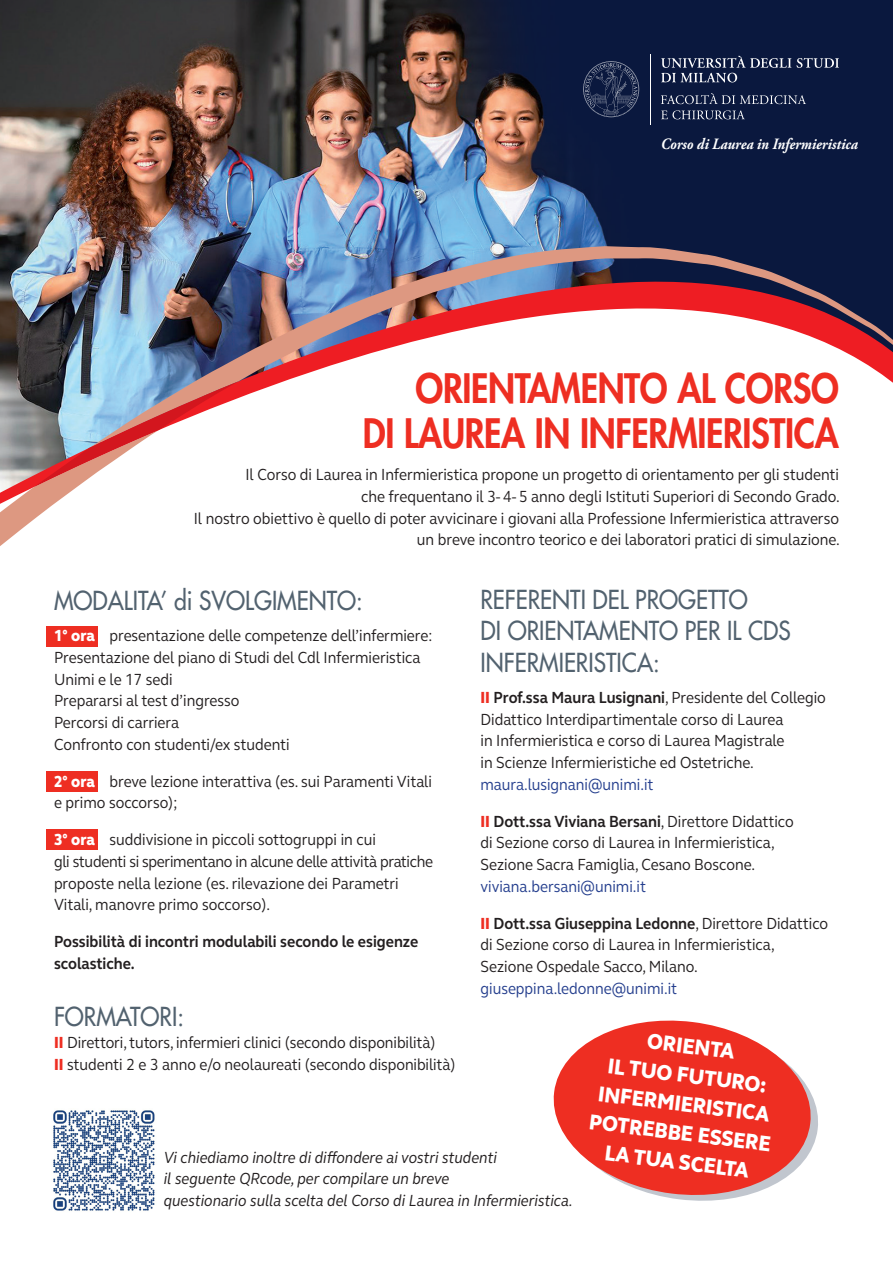
<style>
.page{position:relative;width:893px;height:1263px;background:#fff}
.page>*{position:absolute;margin:0;border:0;box-sizing:border-box;transform-origin:0 0}
.t1{font:800 39.45px "Futura Std";letter-spacing:-.01em;color:#ee2e22;scale:.9 1}
.t2{font:500 25.5px "Futura Std";color:#52626f;scale:.9 1}
.t3{font:800 22.2px "FS Elliot Pro";color:#fff;scale:.9 1}
.t4{font:16.5px "FS Elliot Pro";color:#231f20;scale:.9 1}
.t5{font:700 16.5px "FS Elliot Pro";color:#231f20;scale:.9 1}
.t6{font:italic 16.5px "FS Elliot Pro";color:#231f20;scale:.9 1}
.t7{font:16.5px/21.8px "FS Elliot Pro";letter-spacing:-.02em;color:#231f20;scale:.9 1}
.t8{font:16.5px "FS Elliot Pro";color:#253f8e;scale:.9 1}
.t9{font:italic 700 15.75px "Adobe Garamond Pro";color:#fff;scale:.9 1}
.s1{font-weight:800;color:#fff}
.s2{font-weight:800;color:#ee2e22}
.s3{font-weight:400}
</style>
<div class="page">
<img style="left:0;top:0;width:893px;height:242px">
<img style="left:0;top:246px;width:893px;height:300px">
<svg style="left:34px;top:381px;width:205px;height:106px"></svg>
<div style="left:46px;top:626px;width:52px;height:20px;background:#ee2e22"></div>
<div style="left:46px;top:771px;width:52px;height:21px;background:#ee2e22"></div>
<div style="left:46px;top:829px;width:52px;height:20px;background:#ee2e22"></div>
<img style="left:53px;top:1110px;width:102px;height:101px">
<svg style="left:583px;top:61px;width:56px;height:56px;background:#243052"></svg>
<hr style="left:650px;top:54px;width:1px;height:71px;background:#fff">
<svg style="left:797px;top:58px;width:42px;height:10px"></svg>
<svg style="left:661px;top:56px;width:130px;height:27px;background:#34405f"></svg>
<svg style="left:661px;top:93px;width:145px;height:11px;background:#364261"></svg>
<svg style="left:661px;top:110px;width:84px;height:9px"></svg>
<svg style="left:553px;top:1020px;width:263px;height:181px;fill:#ee2e22"></svg>
<p class="t9" style="left:661px;top:135px;width:221px">Corso di Laurea in Infermieristica</p>
<p class="t1" style="left:416px;top:363px;width:472px">ORIENTAMENTO AL CORSO</p>
<p class="t1" style="left:363px;top:408px;width:530px">DI LAUREA IN INFERMIERISTICA</p>
<p class="t4" style="left:245px;top:463px;width:661px">Il Corso di Laurea in Infermieristica propone un progetto di orientamento per gli studenti</p>
<p class="t4" style="left:361px;top:485px;width:533px">che frequentano il 3- 4- 5 anno degli Istituti Superiori di Secondo Grado.</p>
<p class="t4" style="left:194px;top:507px;width:718px">Il nostro obiettivo è quello di poter avvicinare i giovani alla Professione Infermieristica attraverso</p>
<p class="t4" style="left:417px;top:529px;width:471px">un breve incontro teorico e dei laboratori pratici di simulazione.</p>
<p class="t2" style="left:54px;top:585px;width:345px">MODALITA’ di SVOLGIMENTO:</p>
<p class="t4" style="left:54px;top:624px;width:422px"><span class="s1">1° ora</span> presentazione delle competenze dell’infermiere:</p>
<p class="t4" style="left:54px;top:646px;width:409px">Presentazione del piano di Studi del Cdl Infermieristica</p>
<p class="t4" style="left:54px;top:668px;width:133px">Unimi e le 17 sedi</p>
<p class="t4" style="left:54px;top:690px;width:208px">Prepararsi al test d’ingresso</p>
<p class="t4" style="left:54px;top:711px;width:140px">Percorsi di carriera</p>
<p class="t4" style="left:54px;top:733px;width:263px">Confronto con studenti/ex studenti</p>
<p class="t4" style="left:54px;top:770px;width:421px"><span class="s1">2° ora</span> breve lezione interattiva (es. sui Paramenti Vitali</p>
<p class="t4" style="left:54px;top:792px;width:138px">e primo soccorso);</p>
<p class="t4" style="left:54px;top:828px;width:359px"><span class="s1">3° ora</span> suddivisione in piccoli sottogruppi in cui</p>
<p class="t7" style="left:54px;top:850px;width:423px">gli studenti si sperimentano in alcune delle attività pratiche proposte nella lezione (es. rilevazione dei Parametri</p>
<p class="t4" style="left:54px;top:894px;width:242px">Vitali, manovre primo soccorso).</p>
<p class="t5" style="left:54px;top:930px;width:406px">Possibilità di incontri modulabili secondo le esigenze</p>
<p class="t5" style="left:54px;top:952px;width:91px">scolastiche.</p>
<p class="t2" style="left:54px;top:1001px;width:146px">FORMATORI:</p>
<p class="t4" style="left:54px;top:1031px;width:425px"><span class="s2">II</span> Direttori, tutors, infermieri clinici (secondo disponibilità)</p>
<p class="t4" style="left:54px;top:1053px;width:448px"><span class="s2">II</span> studenti 2 e 3 anno e/o neolaureati (secondo disponibilità)</p>
<p class="t2" style="left:480px;top:584px;width:299px">REFERENTI DEL PROGETTO</p>
<p class="t2" style="left:480px;top:614px;width:346px">DI ORIENTAMENTO PER IL CDS</p>
<p class="t2" style="left:480px;top:647px;width:201px">INFERMIERISTICA:</p>
<p class="t5" style="left:480px;top:686px;width:385px"><span class="s2">II</span> Prof.ssa Maura Lusignani<span class="s3">, Presidente del Collegio</span></p>
<p class="t4" style="left:480px;top:708px;width:338px">Didattico Interdipartimentale corso di Laurea</p>
<p class="t4" style="left:480px;top:730px;width:339px">in Infermieristica e corso di Laurea Magistrale</p>
<p class="t4" style="left:480px;top:751px;width:305px">in Scienze Infermieristiche ed Ostetriche.</p>
<p class="t8" style="left:480px;top:773px;width:194px">maura.lusignani@unimi.it</p>
<p class="t5" style="left:480px;top:810px;width:349px"><span class="s2">II</span> Dott.ssa Viviana Bersani<span class="s3">, Direttore Didattico</span></p>
<p class="t4" style="left:480px;top:832px;width:328px">di Sezione corso di Laurea in Infermieristica,</p>
<p class="t4" style="left:480px;top:853px;width:307px">Sezione Sacra Famiglia, Cesano Boscone.</p>
<p class="t8" style="left:480px;top:875px;width:185px">viviana.bersani@unimi.it</p>
<p class="t5" style="left:480px;top:912px;width:388px"><span class="s2">II</span> Dott.ssa Giuseppina Ledonne<span class="s3">, Direttore Didattico</span></p>
<p class="t4" style="left:480px;top:934px;width:328px">di Sezione corso di Laurea in Infermieristica,</p>
<p class="t4" style="left:480px;top:955px;width:243px">Sezione Ospedale Sacco, Milano.</p>
<p class="t8" style="left:480px;top:977px;width:220px">giuseppina.ledonne@unimi.it</p>
<p class="t3" style="left:649px;top:1026px;width:99px;rotate:7deg">ORIENTA</p>
<p class="t3" style="left:610px;top:1050px;width:178px;rotate:7deg">IL TUO FUTURO:</p>
<p class="t3" style="left:600px;top:1078px;width:193px;rotate:7deg">INFERMIERISTICA</p>
<p class="t3" style="left:591px;top:1107px;width:204px;rotate:7deg">POTREBBE ESSERE</p>
<p class="t3" style="left:607px;top:1138px;width:162px;rotate:7deg">LA TUA SCELTA</p>
<p class="t6" style="left:164px;top:1146px;width:372px">Vi chiediamo inoltre di diffondere ai vostri studenti</p>
<p class="t6" style="left:164px;top:1168px;width:319px">il seguente QRcode, per compilare un breve</p>
<p class="t6" style="left:164px;top:1189px;width:456px">questionario sulla scelta del Corso di Laurea in Infermieristica.</p>
</div>
